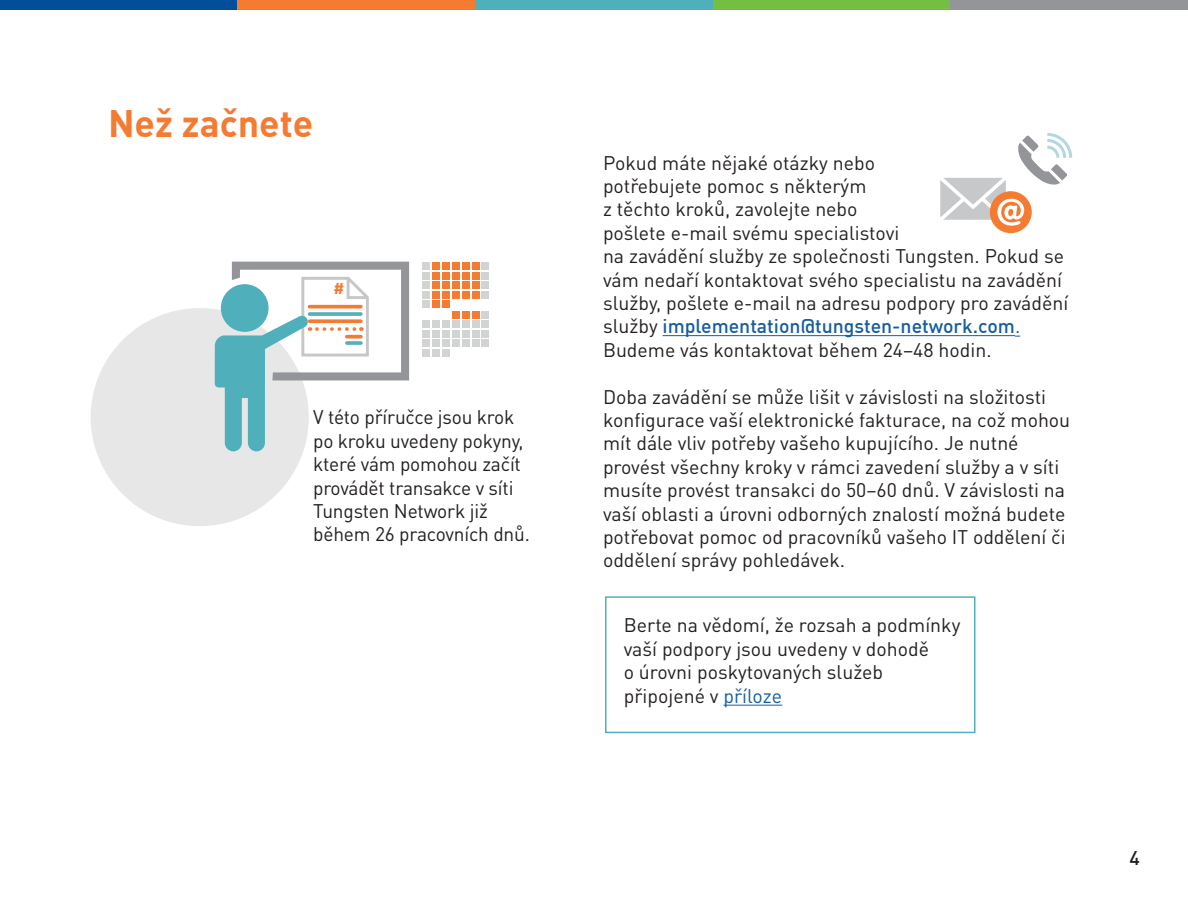
<style>
.page{position:relative;width:1188px;height:918px;background:#fff}
.page>*{position:absolute;margin:0;border:0;box-sizing:border-box;transform-origin:0 0}
.t1{font:700 37.5px "DIN Pro";color:#f47b31}
.t2{font:19.5px/23.4px "DIN Pro";color:#231f20}
.t3{font:500 19.5px "DIN Pro";color:#231f20}
.t4{font:700 15.45px "DIN";color:#f47b31}
.s1{font-weight:500;color:#175d9e}
.s2{color:#175d9e}
</style>
<div class="page">
<div style="left:0;top:0;width:238px;height:10px;background:#014f9a"></div>
<div style="left:238px;top:0;width:237px;height:10px;background:#f47b31"></div>
<div style="left:475px;top:0;width:238px;height:10px;background:#4fb0bc"></div>
<div style="left:713px;top:0;width:237px;height:10px;background:#74bf43"></div>
<div style="left:950px;top:0;width:238px;height:10px;background:#939598"></div>
<div style="left:91px;top:308px;width:218px;height:218px;background:#e7e7e8;border-radius:50%"></div>
<hr style="left:663px;top:335px;width:352px;height:1px;background:#175d9e">
<div style="left:990px;top:191px;width:42px;height:42px;background:#f47b31;border-radius:50%"></div>
<hr style="left:723px;top:705px;width:59px;height:1px;background:#175d9e">
<div style="left:605px;top:596px;width:370px;height:137px;border:2px solid #4fb0bc"></div>
<svg style="left:940px;top:133px;width:133px;height:93px"></svg>
<div style="left:422px;top:262px;width:8px;height:8px;background:#d2d4d3"></div>
<div style="left:432px;top:262px;width:8px;height:8px;background:#f47b31"></div>
<div style="left:442px;top:262px;width:8px;height:8px;background:#f47b31"></div>
<div style="left:452px;top:262px;width:8px;height:8px;background:#f47b31"></div>
<div style="left:462px;top:262px;width:8px;height:8px;background:#f47b31"></div>
<div style="left:472px;top:262px;width:8px;height:8px;background:#f47b31"></div>
<div style="left:482px;top:262px;width:7px;height:8px;background:#d2d4d3"></div>
<div style="left:422px;top:272px;width:8px;height:8px;background:#d2d4d3"></div>
<div style="left:432px;top:272px;width:8px;height:8px;background:#f47b31"></div>
<div style="left:442px;top:272px;width:8px;height:8px;background:#f47b31"></div>
<div style="left:452px;top:272px;width:8px;height:8px;background:#f47b31"></div>
<div style="left:462px;top:272px;width:8px;height:8px;background:#f47b31"></div>
<div style="left:472px;top:272px;width:8px;height:8px;background:#f47b31"></div>
<div style="left:482px;top:272px;width:7px;height:8px;background:#d2d4d3"></div>
<div style="left:422px;top:281px;width:8px;height:8px;background:#d2d4d3"></div>
<div style="left:432px;top:281px;width:8px;height:8px;background:#f47b31"></div>
<div style="left:442px;top:281px;width:8px;height:8px;background:#f47b31"></div>
<div style="left:452px;top:281px;width:8px;height:8px;background:#f47b31"></div>
<div style="left:462px;top:281px;width:8px;height:8px;background:#f47b31"></div>
<div style="left:472px;top:281px;width:8px;height:8px;background:#f47b31"></div>
<div style="left:482px;top:281px;width:7px;height:8px;background:#d2d4d3"></div>
<div style="left:422px;top:291px;width:8px;height:8px;background:#d2d4d3"></div>
<div style="left:432px;top:291px;width:8px;height:8px;background:#f47b31"></div>
<div style="left:442px;top:291px;width:8px;height:8px;background:#f47b31"></div>
<div style="left:452px;top:291px;width:8px;height:8px;background:#f47b31"></div>
<div style="left:462px;top:291px;width:8px;height:8px;background:#f47b31"></div>
<div style="left:472px;top:291px;width:8px;height:8px;background:#f47b31"></div>
<div style="left:482px;top:291px;width:7px;height:8px;background:#d2d4d3"></div>
<div style="left:422px;top:300px;width:8px;height:8px;background:#d2d4d3"></div>
<div style="left:432px;top:300px;width:8px;height:8px;background:#f47b31"></div>
<div style="left:442px;top:300px;width:8px;height:8px;background:#f47b31"></div>
<div style="left:452px;top:311px;width:8px;height:8px;background:#f47b31"></div>
<div style="left:462px;top:311px;width:8px;height:8px;background:#f47b31"></div>
<div style="left:472px;top:311px;width:8px;height:8px;background:#f47b31"></div>
<div style="left:482px;top:311px;width:7px;height:8px;background:#d2d4d3"></div>
<div style="left:422px;top:320px;width:8px;height:8px;background:#d2d4d3"></div>
<div style="left:432px;top:320px;width:8px;height:8px;background:#d2d4d3"></div>
<div style="left:442px;top:320px;width:8px;height:8px;background:#d2d4d3"></div>
<div style="left:452px;top:320px;width:8px;height:8px;background:#d2d4d3"></div>
<div style="left:462px;top:320px;width:8px;height:8px;background:#d2d4d3"></div>
<div style="left:472px;top:320px;width:8px;height:8px;background:#d2d4d3"></div>
<div style="left:482px;top:320px;width:7px;height:8px;background:#d2d4d3"></div>
<div style="left:422px;top:330px;width:8px;height:8px;background:#d2d4d3"></div>
<div style="left:432px;top:330px;width:8px;height:8px;background:#d2d4d3"></div>
<div style="left:442px;top:330px;width:8px;height:8px;background:#d2d4d3"></div>
<div style="left:452px;top:330px;width:8px;height:8px;background:#d2d4d3"></div>
<div style="left:462px;top:330px;width:8px;height:8px;background:#d2d4d3"></div>
<div style="left:472px;top:330px;width:8px;height:8px;background:#d2d4d3"></div>
<div style="left:482px;top:330px;width:7px;height:8px;background:#d2d4d3"></div>
<div style="left:422px;top:339px;width:8px;height:8px;background:#d2d4d3"></div>
<div style="left:432px;top:339px;width:8px;height:8px;background:#d2d4d3"></div>
<div style="left:442px;top:339px;width:8px;height:8px;background:#d2d4d3"></div>
<div style="left:452px;top:339px;width:8px;height:8px;background:#d2d4d3"></div>
<div style="left:462px;top:339px;width:8px;height:8px;background:#d2d4d3"></div>
<div style="left:472px;top:339px;width:8px;height:8px;background:#d2d4d3"></div>
<div style="left:482px;top:339px;width:7px;height:8px;background:#d2d4d3"></div>
<div style="left:422px;top:349px;width:8px;height:8px;background:#d2d4d3"></div>
<div style="left:432px;top:349px;width:8px;height:8px;background:#d2d4d3"></div>
<div style="left:442px;top:349px;width:8px;height:8px;background:#d2d4d3"></div>
<svg style="left:215px;top:262px;width:194px;height:189px"></svg>
<h1 class="t1" style="left:108px;top:98px;width:207px">Než začnete</h1>
<p class="t4" style="left:333px;top:278px;width:12px">#</p>
<p class="t2" style="left:313px;top:405px;width:218px">V této příručce jsou krok po kroku uvedeny pokyny, které vám pomohou začít provádět transakce v síti<br>Tungsten Network již během 26 pracovních dnů.</p>
<p class="t2" style="left:603px;top:150px;width:467px">Pokud máte nějaké otázky nebo<br>potřebujete pomoc s některým<br>z těchto kroků, zavolejte nebo<br>pošlete e-mail svému specialistovi<br>na zavádění služby ze společnosti Tungsten. Pokud se vám nedaří kontaktovat svého specialistu na zavádění služby, pošlete e-mail na adresu podpory pro zavádění služby <span class="s1">implementation@tungsten-network.com</span><span class="s2">.<br></span>Budeme vás kontaktovat během 24–48 hodin.</p>
<p class="t2" style="left:603px;top:384px;width:469px">Doba zavádění se může lišit v závislosti na složitosti konfigurace vaší elektronické fakturace, na což mohou mít dále vliv potřeby vašeho kupujícího. Je nutné provést všechny kroky v rámci zavedení služby a v síti musíte provést transakci do 50–60 dnů. V závislosti na vaší oblasti a úrovni odborných znalostí možná budete potřebovat pomoc od pracovníků vašeho IT oddělení či oddělení správy pohledávek.</p>
<p class="t2" style="left:624px;top:613px;width:338px">Berte na vědomí, že rozsah a podmínky vaší podpory jsou uvedeny v dohodě<br>o úrovni poskytovaných služeb připojené v <span class="s2">příloze</span></p>
<p class="t3" style="left:1130px;top:846px;width:12px">4</p>
</div>
